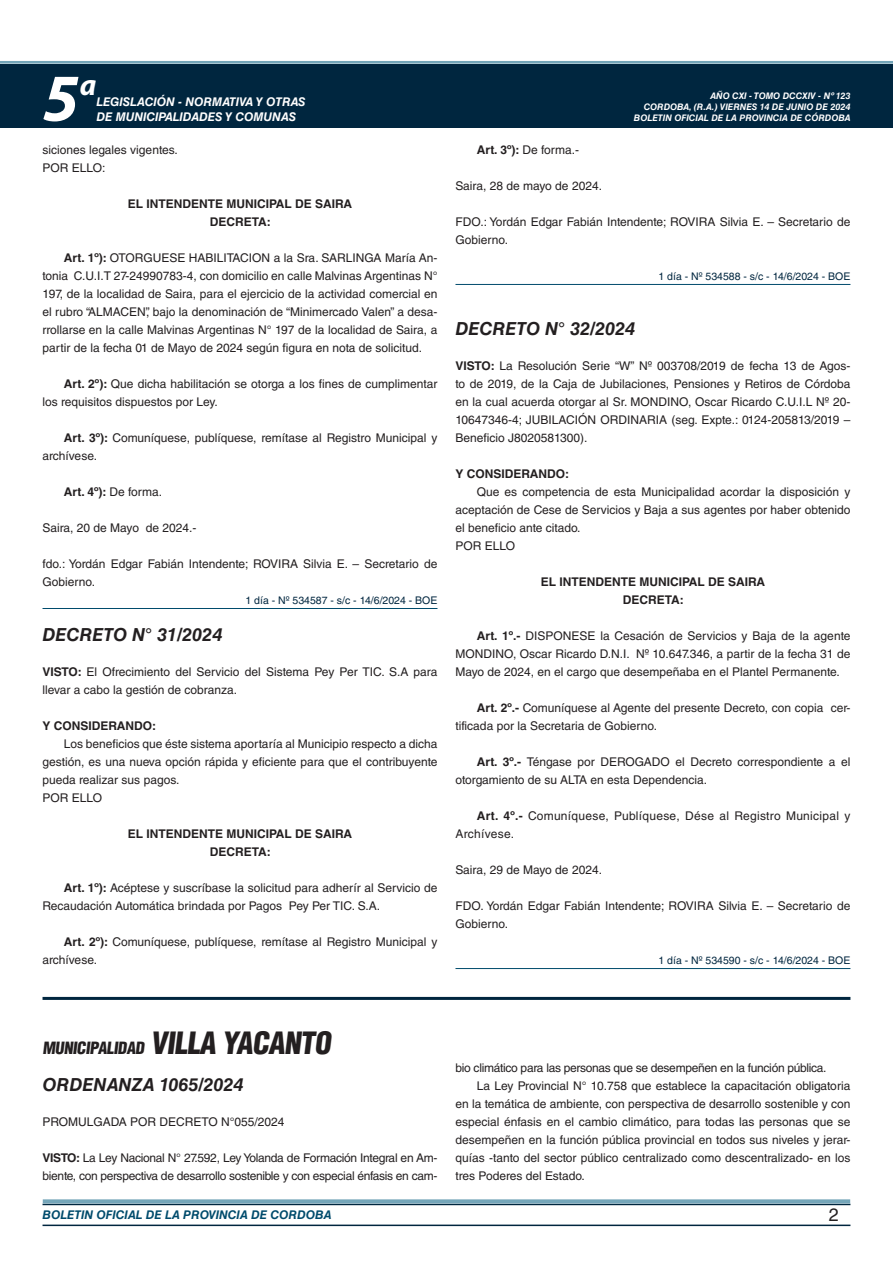
<style>
.page{position:relative;width:893px;height:1263px;background:#fff}
.page>*{position:absolute;margin:0;border:0;box-sizing:border-box;transform-origin:0 0}
.t1{font:italic 700 67.5px "Myriad Pro";color:#fff}
.t2{font:italic 700 30px "Myriad Pro";color:#fff}
.NOMBRE_DE_MINISTERIO{font:italic 700 18px "Helvetica LT Std";color:#231f20}
.t3{font:18px "Helvetica LT Std";color:#231f20}
.BASE{font:900 condensed 16.5px "Helvetica LT Std";color:#231f20}
.TEXTO_BASE{font:12px/18px "Helvetica LT Std";color:#231f20}
.TEXTO_BASE-2{font:12px/18px "Helvetica LT Std";letter-spacing:-.025em;color:#231f20}
.RESUELVE{font:700 12px "Helvetica LT Std";color:#231f20}
.TEXTO_BASE-3{font:12px/18px "Helvetica LT Std";letter-spacing:.025em;color:#231f20}
.t4{font:italic 700 12px "Helvetica LT Std";color:#fff}
.TEXTO_BASE-4{font:700 12px "Helvetica LT Std";color:#231f20}
.t5{font:italic 700 12px "Helvetica LT Std";color:#004b6c}
.FECHA_DE_VENCIMIENTO{font:10.5px "Helvetica LT Std";color:#00263f}
.t6{font:italic 700 9px/10.8px "Helvetica LT Std";color:#fff;text-align:right}
.s1{font-weight:700}
.s2{font-weight:400}
.s3{font-size:30px}
</style>
<div class="page">
<div style="left:0;top:61px;width:893px;height:6px;background:#fff;opacity:.75"></div>
<div style="left:0;top:64px;width:893px;height:64px;background:#00263f"></div>
<hr style="left:43px;top:1224px;width:807px;height:2px;background:#00263f">
<div style="left:42px;top:1198px;width:809px;height:8px;background:#fff;opacity:.75"></div>
<hr style="left:43px;top:608px;width:394px;height:1px;background:#004b6c">
<hr style="left:455px;top:284px;width:395px;height:1px;background:#004b6c">
<hr style="left:455px;top:968px;width:395px;height:1px;background:#004b6c">
<hr style="left:43px;top:997px;width:807px;height:3px;background:#00263f">
<h1 class="t1" style="left:43px;top:54px;width:38px">5</h1>
<h2 class="t2" style="left:80px;top:66px;width:18px">a</h2>
<p class="t4" style="left:96px;top:95px;width:211px">LEGISLACIÓN - NORMATIVA Y OTRAS</p>
<p class="t4" style="left:96px;top:109px;width:201px">DE MUNICIPALIDADES Y COMUNAS</p>
<p class="TEXTO_BASE" style="left:43px;top:141px;width:137px">siciones legales vigentes.</p>
<p class="TEXTO_BASE" style="left:43px;top:159px;width:64px">POR ELLO:</p>
<p class="RESUELVE" style="left:128px;top:196px;width:226px">EL INTENDENTE MUNICIPAL DE SAIRA</p>
<p class="RESUELVE" style="left:210px;top:214px;width:62px">DECRETA:</p>
<p class="TEXTO_BASE" style="left:43px;top:249px;width:396px;text-align:justify;text-indent:21px"><span class="s1">Art. 1º):</span> OTORGUESE HABILITACION a la Sra. SARLINGA María An&shy;tonia C.U.I.T 27-24990783-4, con domicilio en calle Malvinas Argentinas N° 197, de la localidad de Saira, para el ejercicio de la actividad comercial en el rubro “ALMACEN”, bajo la denominación de “Minimercado Valen” a desa&shy;rrollarse en la calle Malvinas Argentinas N° 197 de la localidad de Saira, a partir de la fecha 01 de Mayo de 2024 según figura en nota de solicitud.</p>
<p class="TEXTO_BASE" style="left:43px;top:375px;width:396px;text-indent:21px"><span class="s1">Art. 2º):</span> Que dicha habilitación se otorga a los fines de cumplimentar los requisitos dispuestos por Ley.</p>
<p class="TEXTO_BASE" style="left:43px;top:429px;width:396px;text-indent:21px"><span class="s1">Art. 3º):</span> Comuníquese, publíquese, remítase al Registro Municipal y archívese.</p>
<p class="TEXTO_BASE-4" style="left:64px;top:484px;width:100px">Art. 4º): <span class="s2">De forma.</span></p>
<p class="TEXTO_BASE" style="left:43px;top:519px;width:155px">Saira, 20 de Mayo de 2024.-</p>
<p class="TEXTO_BASE" style="left:43px;top:555px;width:396px">fdo.: Yordán Edgar Fabián Intendente; ROVIRA Silvia E. – Secretario de<br>Gobierno.</p>
<p class="FECHA_DE_VENCIMIENTO" style="left:246px;top:594px;width:193px">1 día - Nº 534587 - s/c - 14/6/2024 - BOE</p>
<p class="NOMBRE_DE_MINISTERIO" style="left:43px;top:624px;width:181px">DECRETO N° 31/2024</p>
<p class="TEXTO_BASE" style="left:43px;top:663px;width:396px"><span class="s1">VISTO:</span> El Ofrecimiento del Servicio del Sistema Pey Per TIC. S.A para llevar a cabo la gestión de cobranza.</p>
<p class="TEXTO_BASE-4" style="left:43px;top:718px;width:115px">Y CONSIDERANDO:</p>
<p class="TEXTO_BASE" style="left:43px;top:735px;width:396px;text-align:justify;text-indent:21px">Los beneficios que éste sistema aportaría al Municipio respecto a dicha gestión, es una nueva opción rápida y eficiente para que el contribuyente pueda realizar sus pagos.</p>
<p class="TEXTO_BASE" style="left:43px;top:789px;width:61px">POR ELLO</p>
<p class="RESUELVE" style="left:128px;top:826px;width:226px">EL INTENDENTE MUNICIPAL DE SAIRA</p>
<p class="RESUELVE" style="left:210px;top:844px;width:62px">DECRETA:</p>
<p class="TEXTO_BASE" style="left:43px;top:879px;width:396px;text-indent:21px"><span class="s1">Art. 1º):</span> Acéptese y suscríbase la solicitud para adherír al Servicio de<br>Recaudación Automática brindada por Pagos Pey Per TIC. S.A.</p>
<p class="TEXTO_BASE" style="left:43px;top:933px;width:396px;text-indent:21px"><span class="s1">Art. 2º):</span> Comuníquese, publíquese, remítase al Registro Municipal y archívese.</p>
<p class="t6" style="left:634px;top:91px;width:218px">AÑO CXI - TOMO DCCXIV - Nº 123<br>CORDOBA, (R.A.) VIERNES 14 DE JUNIO DE 2024<br>BOLETIN OFICIAL DE LA PROVINCIA DE CÓRDOBA</p>
<p class="TEXTO_BASE" style="left:477px;top:141px;width:104px"><span class="s1">Art. 3º):</span> De forma.-</p>
<p class="TEXTO_BASE" style="left:455px;top:177px;width:148px">Saira, 28 de mayo de 2024.</p>
<p class="TEXTO_BASE" style="left:455px;top:213px;width:396px">FDO.: Yordán Edgar Fabián Intendente; ROVIRA Silvia E. – Secretario de<br>Gobierno.</p>
<p class="FECHA_DE_VENCIMIENTO" style="left:658px;top:270px;width:193px">1 día - Nº 534588 - s/c - 14/6/2024 - BOE</p>
<p class="NOMBRE_DE_MINISTERIO" style="left:455px;top:318px;width:181px">DECRETO N° 32/2024</p>
<p class="TEXTO_BASE" style="left:455px;top:357px;width:396px;text-align:justify"><span class="s1">VISTO:</span> La Resolución Serie “W” Nº 003708/2019 de fecha 13 de Agos&shy;to de 2019, de la Caja de Jubilaciones, Pensiones y Retiros de Córdoba en la cual acuerda otorgar al Sr. MONDINO, Oscar Ricardo C.U.I.L Nº 20- 10647346-4; JUBILACIÓN ORDINARIA (seg. Expte.: 0124-205813/2019 – Beneficio J8020581300).</p>
<p class="TEXTO_BASE-4" style="left:455px;top:466px;width:115px">Y CONSIDERANDO:</p>
<p class="TEXTO_BASE" style="left:455px;top:483px;width:396px;text-align:justify;text-indent:21px">Que es competencia de esta Municipalidad acordar la disposición y aceptación de Cese de Servicios y Baja a sus agentes por haber obtenido el beneficio ante citado.</p>
<p class="TEXTO_BASE" style="left:455px;top:537px;width:61px">POR ELLO</p>
<p class="RESUELVE" style="left:541px;top:574px;width:226px">EL INTENDENTE MUNICIPAL DE SAIRA</p>
<p class="RESUELVE" style="left:623px;top:592px;width:62px">DECRETA:</p>
<p class="TEXTO_BASE" style="left:455px;top:627px;width:396px;text-align:justify;text-indent:21px"><span class="s1">Art. 1º.-</span> DISPONESE la Cesación de Servicios y Baja de la agente MONDINO, Oscar Ricardo D.N.I. Nº 10.647.346, a partir de la fecha 31 de Mayo de 2024, en el cargo que desempeñaba en el Plantel Permanente.</p>
<p class="TEXTO_BASE" style="left:455px;top:699px;width:396px;text-indent:21px"><span class="s1">Art. 2º.-</span> Comuníquese al Agente del presente Decreto, con copia cer&shy;tificada por la Secretaria de Gobierno.</p>
<p class="TEXTO_BASE" style="left:455px;top:753px;width:396px;text-indent:21px"><span class="s1">Art. 3º.-</span> Téngase por DEROGADO el Decreto correspondiente a el otorgamiento de su ALTA en esta Dependencia.</p>
<p class="TEXTO_BASE-3" style="left:455px;top:807px;width:396px;text-indent:21px"><span class="s1">Art. 4º.-</span> Comuníquese, Publíquese, Dése al Registro Municipal y<br>Archívese.</p>
<p class="TEXTO_BASE" style="left:455px;top:861px;width:148px">Saira, 29 de Mayo de 2024.</p>
<p class="TEXTO_BASE" style="left:455px;top:897px;width:396px">FDO. Yordán Edgar Fabián Intendente; ROVIRA Silvia E. – Secretario de<br>Gobierno.</p>
<p class="FECHA_DE_VENCIMIENTO" style="left:658px;top:954px;width:193px">1 día - Nº 534590 - s/c - 14/6/2024 - BOE</p>
<p class="BASE" style="left:43px;top:1037px;width:294px">MUNICIPALIDAD <span class="s3">VILLA YACANTO</span></p>
<p class="NOMBRE_DE_MINISTERIO" style="left:43px;top:1074px;width:203px">ORDENANZA 1065/2024</p>
<p class="TEXTO_BASE" style="left:43px;top:1113px;width:244px">PROMULGADA POR DECRETO N°055/2024</p>
<p class="TEXTO_BASE-2" style="left:43px;top:1149px;width:396px"><span class="s1">VISTO:</span> La Ley Nacional N° 27.592, Ley Yolanda de Formación Integral en Am&shy;biente, con perspectiva de desarrollo sostenible y con especial énfasis en cam-</p>
<p class="TEXTO_BASE-2" style="left:455px;top:1059px;width:372px">bio climático para las personas que se desempeñen en la función pública.</p>
<p class="TEXTO_BASE" style="left:455px;top:1077px;width:396px;text-align:justify;text-indent:21px">La Ley Provincial N° 10.758 que establece la capacitación obligatoria en la temática de ambiente, con perspectiva de desarrollo sostenible y con especial énfasis en el cambio climático, para todas las personas que se desempeñen en la función pública provincial en todos sus niveles y jerar&shy;quías -tanto del sector público centralizado como descentralizado- en los tres Poderes del Estado.</p>
<p class="t5" style="left:43px;top:1208px;width:290px">BOLETIN OFICIAL DE LA PROVINCIA DE CORDOBA</p>
<p class="t3" style="left:829px;top:1204px;width:12px">2</p>
</div>
